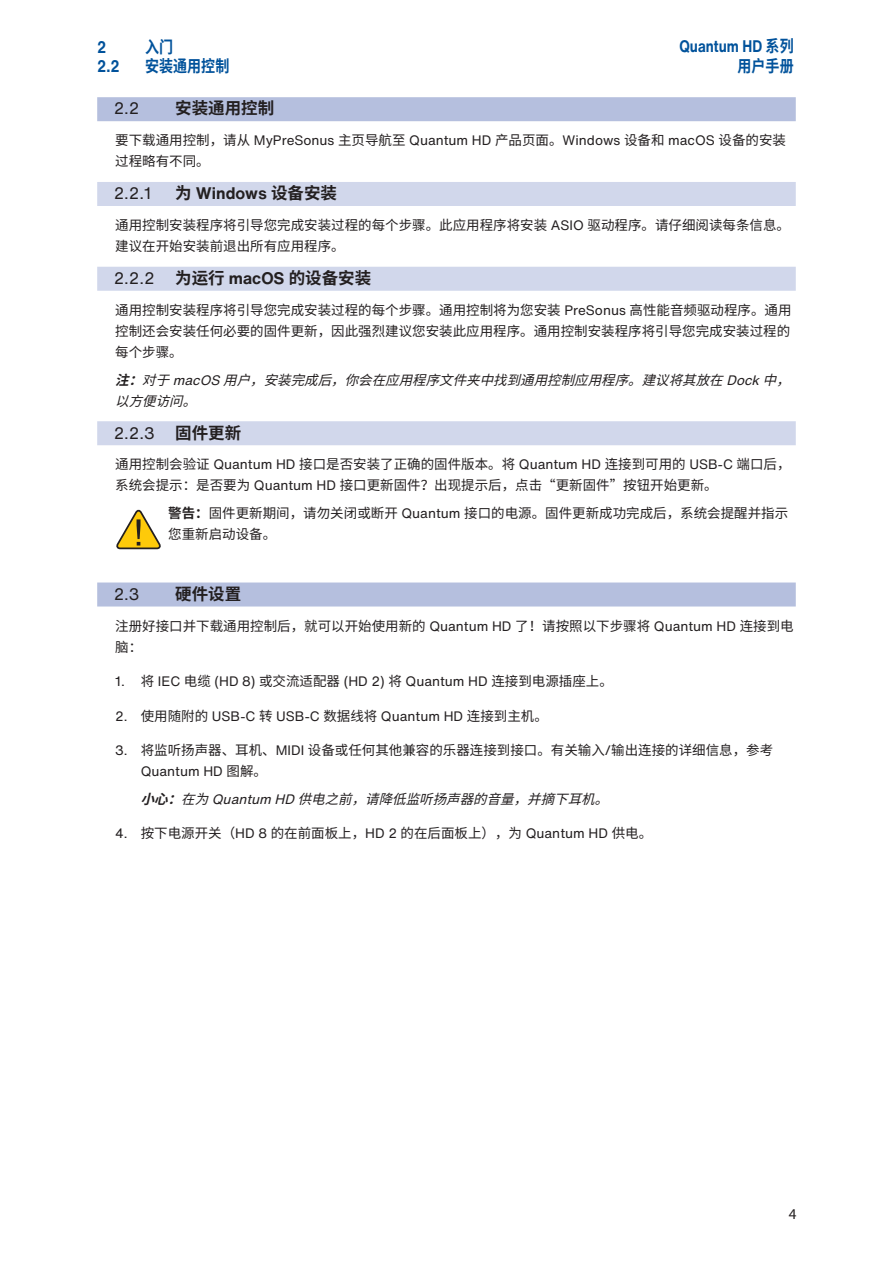
<style>
.page{position:relative;width:893px;height:1263px;background:#fff}
.page>*{position:absolute;margin:0;border:0;box-sizing:border-box;transform-origin:0 0}
.Subsection_Head{font:700 16.5px "Source Han Sans CN";color:#231f20}
.t1{font:700 16.5px "Helvetica Now Text";color:#01529b;scale:.85 1}
.Subsection_Head-2{font:16.5px "Helvetica Now Text";color:#231f20}
.t2{font:700 16.5px "Source Han Sans CN";color:#01529b;scale:.85 1}
.Subsection_Head-3{font:700 16.5px "Helvetica Now Text";color:#231f20}
.Section_Head{font:700 16.5px "Source Han Sans CN";color:#231f20}
.Section_Head-2{font:16.5px "Helvetica Now Text";color:#231f20}
.t3{font:15px "Myriad Pro";color:#231f20}
.NBody_L1{font:13.5px/21px "Source Han Sans CN";color:#231f20}
.t4{font:13.5px "Helvetica Now Text";color:#231f20}
.PowerTip_Note_NL1{font:italic 13.5px/21px "Source Han Sans CN";color:#231f20}
.PowerTip_Note_NL2{font:italic 13.5px "Source Han Sans CN";color:#231f20}
.s1{font-family:"Source Han Sans CN"}
.s2{font-family:"Helvetica Now Text"}
.s3{font-family:"Helvetica Now Text";font-weight:400}
.s4{font-weight:700}
.s5{font-family:"Source Han Sans CN";font-weight:700}
</style>
<div class="page">
<div style="left:97px;top:97px;width:699px;height:24px;background:#b5bfde"></div>
<div style="left:97px;top:182px;width:699px;height:24px;background:#d1d7eb"></div>
<div style="left:97px;top:267px;width:699px;height:24px;background:#d1d7eb"></div>
<div style="left:97px;top:421px;width:699px;height:24px;background:#d1d7eb"></div>
<div style="left:97px;top:582px;width:699px;height:24px;background:#b5bfde"></div>
<svg style="left:116px;top:510px;width:45px;height:40px"></svg>
<p class="t1" style="left:97px;top:35px;width:12px">2</p>
<p class="t2" style="left:145px;top:38px;width:34px">入门</p>
<p class="t1" style="left:97px;top:54px;width:28px">2.2</p>
<p class="t2" style="left:145px;top:57px;width:101px">安装通用控制</p>
<p class="t1" style="left:679px;top:34px;width:136px">Quantum HD <span class="s1">系列</span></p>
<p class="t2" style="left:738px;top:56px;width:68px">用户手册</p>
<p class="Section_Head-2" style="left:114px;top:96px;width:27px">2.2</p>
<p class="Section_Head" style="left:175px;top:99px;width:100px">安装通用控制</p>
<p class="NBody_L1" style="left:115px;top:130px;width:672px">要下载通用控制，请从 <span class="s2">MyPreSonus</span> 主页导航至 <span class="s2">Quantum HD</span> 产品页面。<span class="s2">Windows</span> 设备和 <span class="s2">macOS</span> 设备的安装过程略有不同。</p>
<p class="Subsection_Head-2" style="left:114px;top:181px;width:39px">2.2.1</p>
<p class="Subsection_Head-3" style="left:175px;top:181px;width:163px"><span class="s1">为</span> Windows <span class="s1">设备安装</span></p>
<p class="NBody_L1" style="left:115px;top:215px;width:676px">通用控制安装程序将引导您完成安装过程的每个步骤。此应用程序将安装 <span class="s2">ASIO</span> 驱动程序。请仔细阅读每条信息。建议在开始安装前退出所有应用程序。</p>
<p class="Subsection_Head" style="left:114px;top:269px;width:259px"><span class="s3">2.2.2</span> 为运行 <span class="s2">macOS</span> 的设备安装</p>
<p class="NBody_L1" style="left:115px;top:300px;width:678px;text-align:justify">通用控制安装程序将引导您完成安装过程的每个步骤。通用控制将为您安装 <span class="s2">PreSonus</span> 高性能音频驱动程序。通用控制还会安装任何必要的固件更新，因此强烈建议您安装此应用程序。通用控制安装程序将引导您完成安装过程的每个步骤。</p>
<p class="PowerTip_Note_NL1" style="left:115px;top:369px;width:685px"><span class="s4">注：</span>对于<span class="s2">m a c O S</span> 用户，安装完成后，你会在应用程序文件夹中找到通用控制应用程序。建议将其放在<span class="s2">D o c k</span>中，以方便访问。</p>
<p class="Subsection_Head-2" style="left:114px;top:420px;width:129px">2.2.3 <span class="s5">固件更新</span></p>
<p class="NBody_L1" style="left:115px;top:454px;width:677px">通用控制会验证 <span class="s2">Quantum HD</span> 接口是否安装了正确的固件版本。将 <span class="s2">Quantum HD</span> 连接到可用的 <span class="s2">USB-C</span> 端口后，系统会提示：是否要为 <span class="s2">Quantum HD</span> 接口更新固件？出现提示后，点击“更新固件”按钮开始更新。</p>
<p class="NBody_L1" style="left:168px;top:503px;width:621px"><span class="s4">警告：</span>固件更新期间，请勿关闭或断开 <span class="s2">Quantum</span> 接口的电源。固件更新成功完成后，系统会提醒并指示您重新启动设备。</p>
<p class="Section_Head-2" style="left:114px;top:581px;width:27px">2.3</p>
<p class="Section_Head" style="left:175px;top:584px;width:67px">硬件设置</p>
<p class="NBody_L1" style="left:115px;top:615px;width:680px">注册好接口并下载通用控制后，就可以开始使用新的 <span class="s2">Quantum HD</span> 了！请按照以下步骤将 <span class="s2">Quantum HD</span> 连接到电脑：</p>
<p class="t4" style="left:115px;top:671px;width:499px">1. <span class="s1">将</span> IEC <span class="s1">电缆</span> (HD 8) <span class="s1">或交流适配器</span> (HD 2) <span class="s1">将</span> Quantum HD <span class="s1">连接到电源插座上。</span></p>
<p class="t4" style="left:115px;top:705px;width:434px">2. <span class="s1">使用随附的</span> USB-C <span class="s1">转</span> USB-C <span class="s1">数据线将</span> Quantum HD <span class="s1">连接到主机。</span></p>
<p class="NBody_L1" style="left:141px;top:740px;width:634px;text-indent:-26px"><span class="s2">3.</span> 将监听扬声器、耳机、<span class="s2">MIDI</span> 设备或任何其他兼容的乐器连接到接口。有关输入<span class="s2">/</span>输出连接的详细信息，参考<br><span class="s2">Quantum HD</span> 图解。</p>
<p class="PowerTip_Note_NL2" style="left:141px;top:791px;width:478px"><span class="s4">小心：</span>在为<span class="s2">Q u a n t u m H D</span> 供电之前，请降低监听扬声器的音量，并摘下耳机。</p>
<p class="NBody_L1" style="left:115px;top:823px;width:538px"><span class="s2">4.</span> 按下电源开关（<span class="s2">HD 8</span> 的在前面板上，<span class="s2">HD 2</span> 的在后面板上），为 <span class="s2">Quantum HD</span> 供电。</p>
<p class="t3" style="left:789px;top:1204px;width:9px">4</p>
</div>
